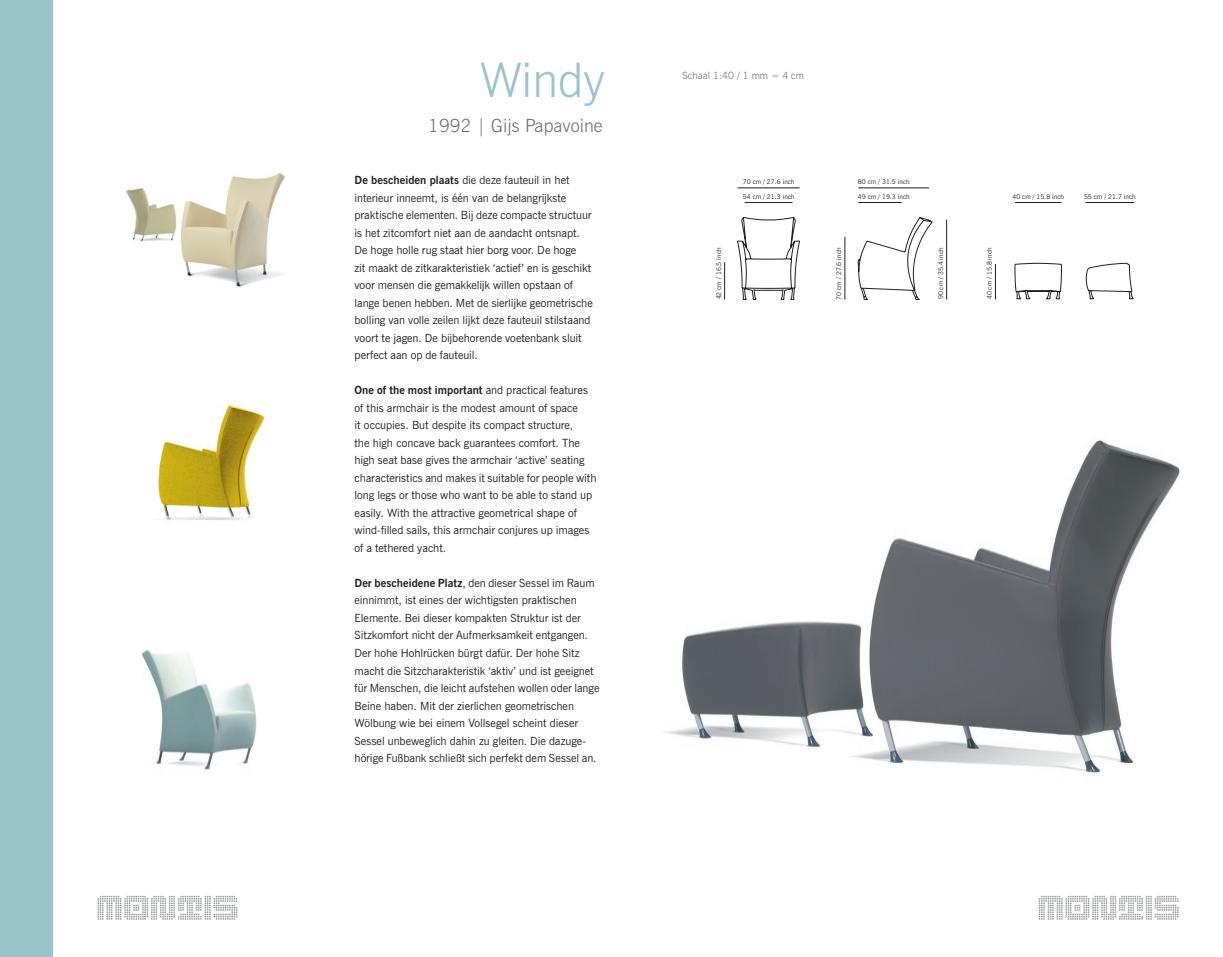
<style>
.page{position:relative;width:1223px;height:957px;background:#fff}
.page>*{position:absolute;margin:0;border:0;box-sizing:border-box;transform-origin:0 0}
.t1{font:300 47.5px "News Gothic BT";color:#9bc4ca}
.t2{font:300 18.12px "News Gothic BT";color:#6c6d70}
.t3{font:11.25px/17.5px "News Gothic BT";letter-spacing:-.005em;color:#231f20}
.t4{font:300 10px "News Gothic BT";color:#6c6d70}
.t5{font:6.5px "News Gothic BT";color:#231f20}
.s1{font-weight:700}
</style>
<div class="page">
<img style="left:665px;top:437px;width:515px;height:337px">
<img style="left:157px;top:404px;width:108px;height:116px">
<div style="left:0;top:0;width:53px;height:957px;background:#9bc4ca"></div>
<svg style="left:97px;top:895px;width:140px;height:24px"></svg>
<svg style="left:1038px;top:895px;width:140px;height:24px"></svg>
<svg style="left:737px;top:217px;width:396px;height:83px"></svg>
<hr style="left:724px;top:262px;width:1px;height:37px;background:#231f20">
<hr style="left:946px;top:220px;width:1px;height:79px;background:#231f20">
<hr style="left:844px;top:237px;width:1px;height:62px;background:#231f20">
<hr style="left:995px;top:264px;width:1px;height:35px;background:#231f20">
<hr style="left:744px;top:202px;width:48px;height:1px;background:#231f20">
<hr style="left:858px;top:188px;width:71px;height:1px;background:#231f20">
<hr style="left:737px;top:188px;width:62px;height:1px;background:#231f20">
<hr style="left:858px;top:202px;width:43px;height:1px;background:#231f20">
<hr style="left:1015px;top:202px;width:46px;height:1px;background:#231f20">
<hr style="left:1085px;top:202px;width:49px;height:1px;background:#231f20">
<img style="left:126px;top:173px;width:159px;height:114px">
<img style="left:142px;top:649px;width:115px;height:121px">
<h1 class="t1" style="left:480px;top:51px;width:127px">Windy</h1>
<h2 class="t2" style="left:428px;top:114px;width:176px">1992 | Gijs Papavoine</h2>
<p class="t3" style="left:354px;top:171px;width:240px"><span class="s1">De bescheiden plaats</span> die deze fauteuil in het interieur inneemt, is één van de belangrijkste praktische elementen. Bij deze compacte structuur is het zitcomfort niet aan de aandacht ontsnapt.<br>De hoge holle rug staat hier borg voor. De hoge<br>zit maakt de zitkarakteristiek ‘actief’ en is geschikt voor mensen die gemakkelijk willen opstaan of lange benen hebben. Met de sierlijke geometrische bolling van volle zeilen lijkt deze fauteuil stilstaand voort te jagen. De bijbehorende voetenbank sluit perfect aan op de fauteuil.</p>
<p class="t3" style="left:354px;top:381px;width:243px"><span class="s1">One of the most important</span> and practical features of this armchair is the modest amount of space<br>it occupies. But despite its compact structure,<br>the high concave back guarantees comfort. The high seat base gives the armchair ‘active’ seating characteristics and makes it suitable for people with long legs or those who want to be able to stand up easily. With the attractive geometrical shape of wind-filled sails, this armchair conjures up images of a tethered yacht.</p>
<p class="t3" style="left:354px;top:574px;width:246px"><span class="s1">Der bescheidene Platz</span>, den dieser Sessel im Raum einnimmt, ist eines der wichtigsten praktischen Elemente. Bei dieser kompakten Struktur ist der Sitzkomfort nicht der Aufmerksamkeit entgangen.<br>Der hohe Hohlrücken bürgt dafür. Der hohe Sitz macht die Sitzcharakteristik ‘aktiv’ und ist geeignet für Menschen, die leicht aufstehen wollen oder lange Beine haben. Mit der zierlichen geometrischen Wölbung wie bei einem Vollsegel scheint dieser Sessel unbeweglich dahin zu gleiten. Die dazu-ge&shy;hörige Fußbank schließt sich perfekt dem Sessel an.</p>
<p class="t4" style="left:682px;top:70px;width:123px">Schaal 1:40 / 1 mm = 4 cm</p>
<p class="t5" style="left:742px;top:178px;width:53px">70 cm / 27.6 inch</p>
<p class="t5" style="left:742px;top:193px;width:53px">54 cm / 21.3 inch</p>
<p class="t5" style="left:858px;top:178px;width:53px">80 cm / 31.5 inch</p>
<p class="t5" style="left:858px;top:193px;width:53px">49 cm / 19.3 inch</p>
<p class="t5" style="left:715px;top:299px;width:53px;rotate:-90deg">42 cm / 16.5 inch</p>
<p class="t5" style="left:835px;top:299px;width:53px;rotate:-90deg">70 cm / 27.6 inch</p>
<p class="t5" style="left:936px;top:299px;width:53px;rotate:-90deg">90 cm / 35.4 inch</p>
<p class="t5" style="left:985px;top:299px;width:53px;rotate:-90deg">40 cm / 15.8 inch</p>
<p class="t5" style="left:1012px;top:193px;width:53px">40 cm / 15.8 inch</p>
<p class="t5" style="left:1084px;top:193px;width:53px">55 cm / 21.7 inch</p>
</div>
